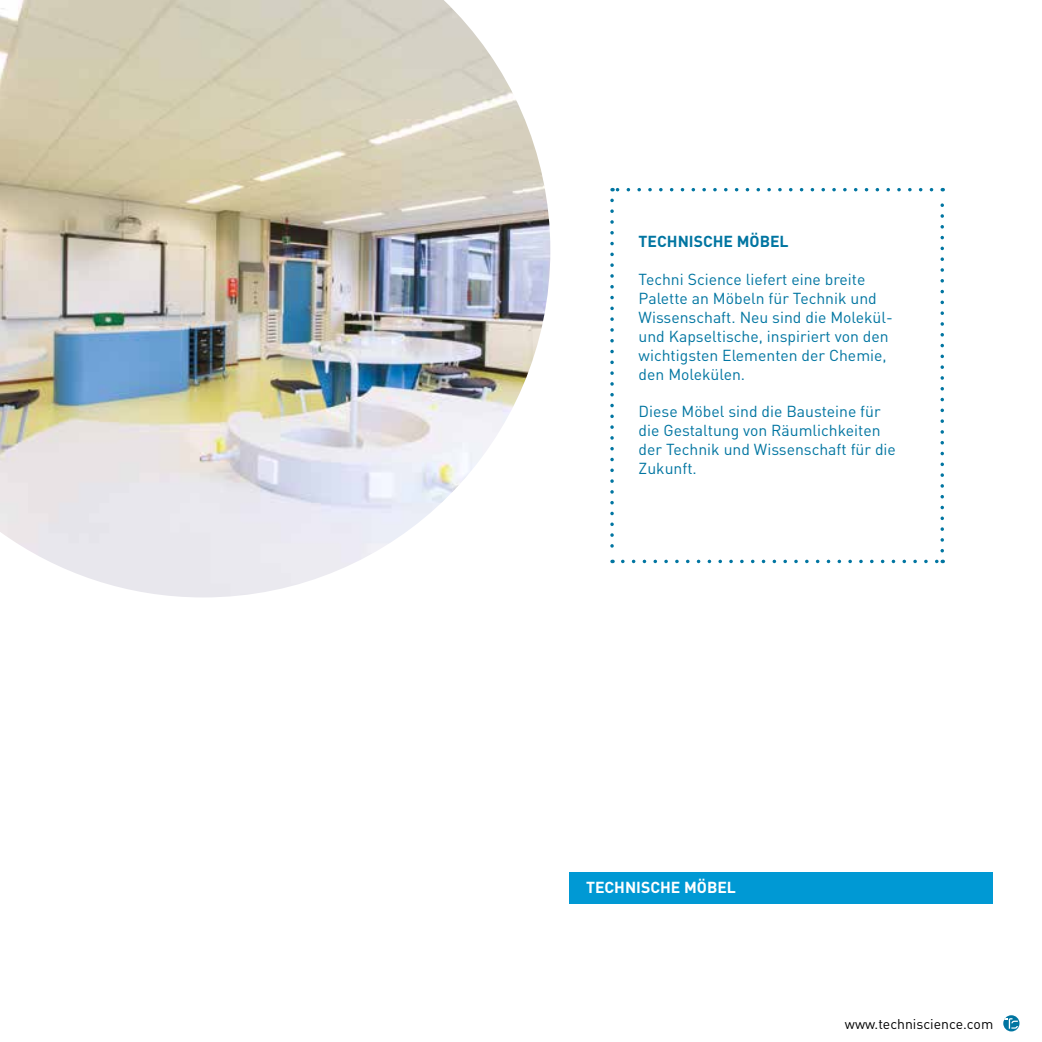
<style>
.page{position:relative;width:1042px;height:1042px;background:#fff}
.page>*{position:absolute;margin:0;border:0;box-sizing:border-box;transform-origin:0 0}
.t1{font:15.75px/18.9px "DIN Pro";color:#0075a1}
.t2{font:700 15.75px "DIN Pro";color:#0075a1}
.t3{font:700 15.75px "DIN Pro";color:#fff}
.t4{font:14px "DIN Pro";color:#000}
</style>
<div class="page">
<svg style="left:1003px;top:1015px;width:16px;height:16px"></svg>
<svg style="left:1003px;top:1018px;width:15px;height:10px"></svg>
<svg style="left:610px;top:200px;width:4px;height:363px"></svg>
<svg style="left:623px;top:560px;width:320px;height:3px"></svg>
<svg style="left:940px;top:188px;width:4px;height:363px"></svg>
<svg style="left:612px;top:188px;width:319px;height:3px"></svg>
<img style="left:0;top:0;width:550px;height:597px">
<div style="left:569px;top:872px;width:423px;height:31px;background:#0099d4"></div>
<p class="t2" style="left:638px;top:231px;width:151px">TECHNISCHE MÖBEL</p>
<p class="t1" style="left:638px;top:269px;width:256px">Techni Science liefert eine breite<br>Palette an Möbeln für Technik und<br>Wissenschaft. Neu sind die Molekül&shy;und Kapseltische, inspiriert von den wichtigsten Elementen der Chemie, den Molekülen.</p>
<p class="t1" style="left:638px;top:401px;width:259px">Diese Möbel sind die Bausteine für die Gestaltung von Räumlichkeiten der Technik und Wissenschaft für die<br>Zukunft.</p>
<p class="t3" style="left:586px;top:877px;width:151px">TECHNISCHE MÖBEL</p>
<p class="t4" style="left:845px;top:1014px;width:150px">www.techniscience.com</p>
</div>
